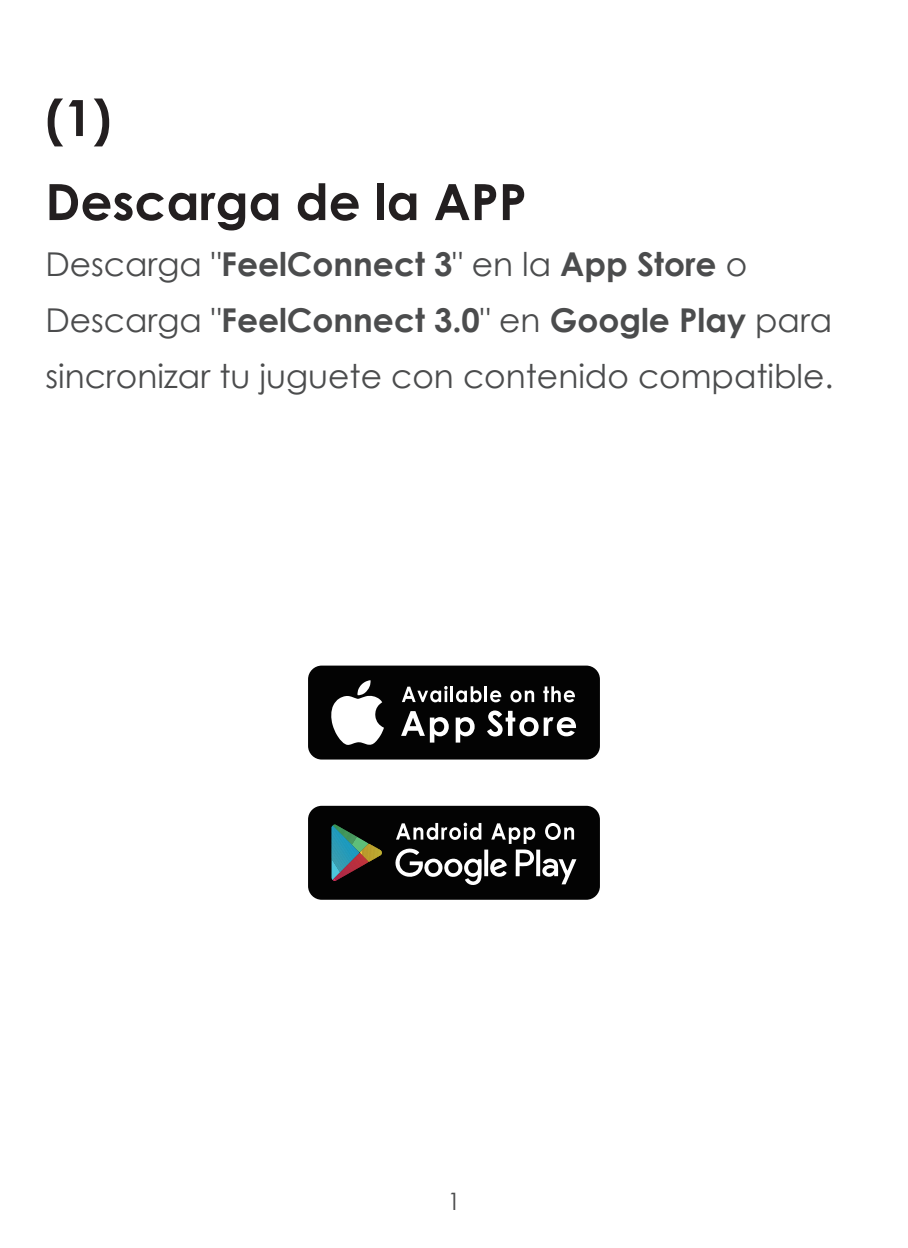
<style>
.page{position:relative;width:908px;height:1248px;background:#fff}
.page>*{position:absolute;margin:0;border:0;box-sizing:border-box;transform-origin:0 0}
.t1{font:700 50px/84px "Century Gothic";color:#231f20}
.t2{font:32.8px/56px "Century Gothic";color:#4b4c4d}
.t3{font:24px "Century Gothic";color:#4b4c4d}
.s1{font-weight:700}
</style>
<div class="page">
<div style="left:308px;top:805px;width:291px;height:94px;background:#030303;border-radius:14px"></div>
<svg style="left:331px;top:824px;width:51px;height:56px"></svg>
<svg style="left:395px;top:848px;width:86px;height:37px"></svg>
<svg style="left:488px;top:855px;width:18px;height:22px"></svg>
<svg style="left:515px;top:849px;width:61px;height:35px"></svg>
<svg style="left:536px;top:849px;width:4px;height:27px"></svg>
<svg style="left:484px;top:849px;width:4px;height:27px"></svg>
<svg style="left:396px;top:822px;width:85px;height:17px"></svg>
<svg style="left:491px;top:823px;width:44px;height:20px"></svg>
<svg style="left:545px;top:823px;width:29px;height:16px"></svg>
<div style="left:308px;top:665px;width:291px;height:94px;background:#030303;border-radius:14px"></div>
<svg style="left:331px;top:680px;width:53px;height:65px"></svg>
<svg style="left:401px;top:711px;width:47px;height:31px"></svg>
<svg style="left:455px;top:717px;width:19px;height:25px"></svg>
<svg style="left:487px;top:710px;width:88px;height:26px"></svg>
<svg style="left:402px;top:686px;width:45px;height:16px"></svg>
<hr style="left:450px;top:686px;width:3px;height:16px;background:#fff">
<svg style="left:456px;top:686px;width:25px;height:16px"></svg>
<hr style="left:484px;top:686px;width:3px;height:16px;background:#fff">
<svg style="left:490px;top:690px;width:11px;height:12px"></svg>
<svg style="left:510px;top:690px;width:24px;height:12px"></svg>
<svg style="left:543px;top:686px;width:31px;height:16px"></svg>
<h1 class="t1" style="left:45px;top:74px;width:482px">(1)<br>Descarga de la APP</h1>
<p class="t2" style="left:45px;top:236px;width:789px">Descarga "<span class="s1">FeelConnect 3</span>" en la <span class="s1">App Store</span> o<br>Descarga "<span class="s1">FeelConnect 3.0</span>" en <span class="s1">Google Play</span> para sincronizar tu juguete con contenido compatible.</p>
<p class="t3" style="left:447px;top:1184px;width:15px">1</p>
</div>
